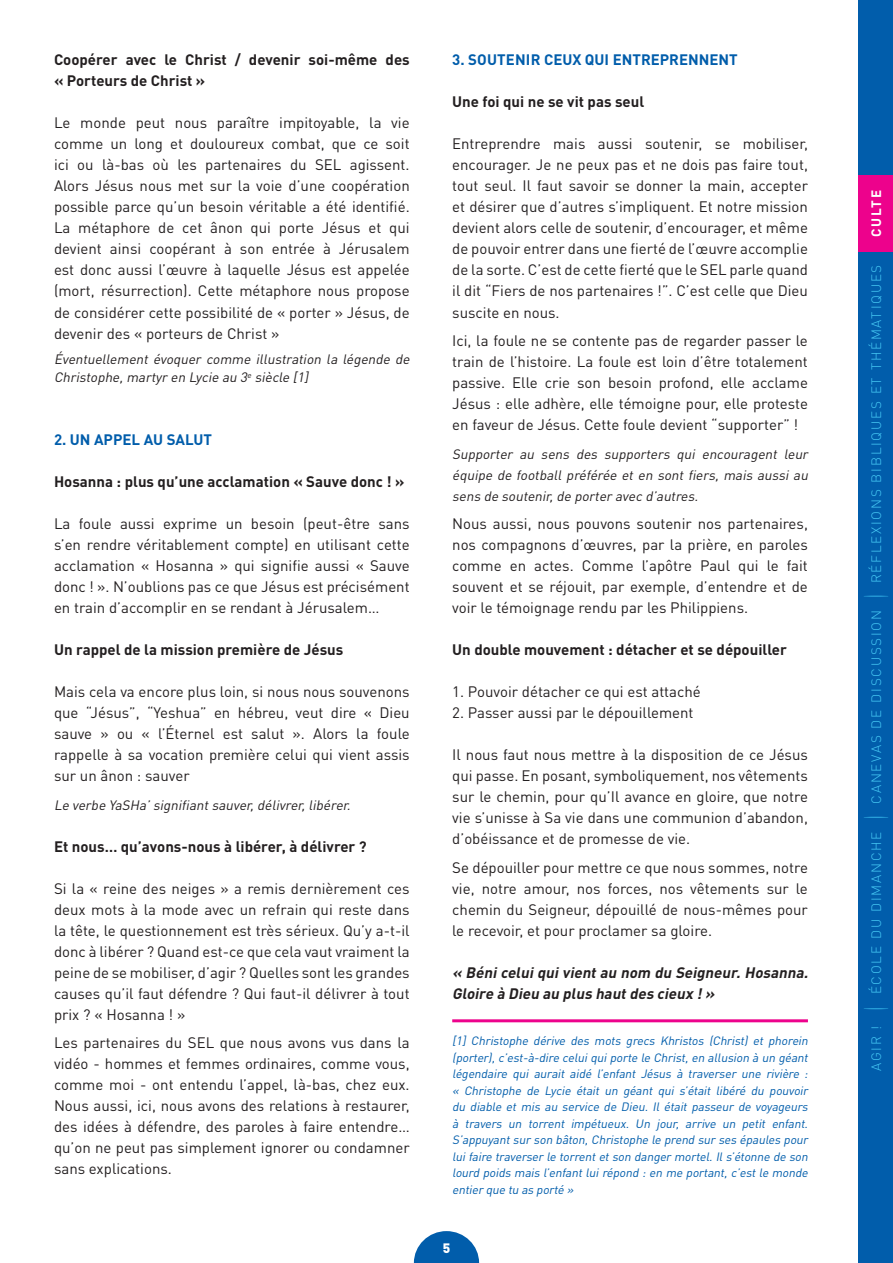
<style>
.page{position:relative;width:893px;height:1263px;background:#fff}
.page>*{position:absolute;margin:0;border:0;box-sizing:border-box;transform-origin:0 0}
.t1{font:15px/21px "DIN Pro";color:#231f20;text-align:justify}
.t2{font:700 15px/21px "DIN Pro";color:#231f20}
.t3{font:italic 700 15px/21px "DIN Pro";color:#231f20}
.t4{font:700 15px "DIN Pro";color:#015dab}
.t5{font:italic 13.5px/21px "DIN Pro";color:#231f20}
.t6{font:300 13.5px "DIN Pro";letter-spacing:.13em;color:#45c8f4}
.t7{font:700 13.5px "DIN Pro";letter-spacing:.13em;color:#fff}
.t8{font:900 13.5px "DIN Pro";color:#fff}
.t9{font:italic 12px/16.5px "DIN Pro";color:#015dab;text-align:justify}
</style>
<div class="page">
<div style="left:859px;top:0;width:34px;height:1263px;background:#015dab"></div>
<div style="left:859px;top:175px;width:34px;height:77px;background:#ed028c"></div>
<svg style="left:864px;top:1008px;width:24px;height:1px"></svg>
<svg style="left:864px;top:817px;width:24px;height:1px"></svg>
<hr style="left:863px;top:595px;width:25px;height:2px;background:#2aa2db;border-radius:50%">
<svg style="left:414px;top:1231px;width:65px;height:32px"></svg>
<hr style="left:452px;top:1019px;width:356px;height:3px;background:#ed028c">
<p class="t2" style="left:54px;top:49px;width:357px">Coopérer avec le Christ / devenir soi-même des « Porteurs de Christ »</p>
<p class="t1" style="left:54px;top:112px;width:357px">Le monde peut nous paraître impitoyable, la vie comme un long et douloureux combat, que ce soit ici ou là-bas où les partenaires du SEL agissent.<br>Alors Jésus nous met sur la voie d’une coopération possible parce qu’un besoin véritable a été identifié.<br>La métaphore de cet ânon qui porte Jésus et qui devient ainsi coopérant à son entrée à Jérusalem est donc aussi l’œuvre à laquelle Jésus est appelée (mort, résurrection). Cette métaphore nous propose de considérer cette possibilité de « porter » Jésus, de devenir des « porteurs de Christ »</p>
<p class="t5" style="left:54px;top:350px;width:360px;line-height:18px">Éventuellement évoquer comme illustration la légende de<br>Christophe,martyr en Lycie au 3<sup>e</sup> siècle [1]</p>
<p class="t4" style="left:54px;top:429px;width:159px">2. UN APPEL AU SALUT</p>
<p class="t2" style="left:54px;top:470px;width:352px">Hosanna : plus qu’une acclamation « Sauve donc ! »</p>
<p class="t1" style="left:54px;top:512px;width:357px">La foule aussi exprime un besoin (peut-être sans s’en rendre véritablement compte) en utilisant cette acclamation « Hosanna » qui signifie aussi « Sauve donc ! ». N’oublions pas ce que Jésus est précisément en train d’accomplir en se rendant à Jérusalem…</p>
<p class="t2" style="left:54px;top:638px;width:291px">Un rappel de la mission première de Jésus</p>
<p class="t1" style="left:54px;top:680px;width:357px">Mais cela va encore plus loin, si nous nous souvenons que “Jésus”, “Yeshua” en hébreu, veut dire « Dieu sauve » ou « l’Éternel est salut ». Alors la foule rappelle à sa vocation première celui qui vient assis sur un ânon : sauver</p>
<p class="t5" style="left:54px;top:794px;width:301px">Le verbe YaSHa’signifiantsauver,délivrer,libérer.</p>
<p class="t2" style="left:54px;top:835px;width:314px">Et nous… qu’avons-nous à libérer, à délivrer ?</p>
<p class="t1" style="left:54px;top:877px;width:357px">Si la « reine des neiges » a remis dernièrement ces deux mots à la mode avec un refrain qui reste dans la tête, le questionnement est très sérieux. Qu’y a-t-il donc à libérer ? Quand est-ce que cela vaut vraiment la peine de se mobiliser, d’agir ? Quelles sont les grandes causes qu’il faut défendre ? Qui faut-il délivrer à tout prix ? « Hosanna ! »</p>
<p class="t1" style="left:54px;top:1031px;width:357px">Les partenaires du SEL que nous avons vus dans la vidéo - hommes et femmes ordinaires, comme vous, comme moi - ont entendu l’appel, là-bas, chez eux.<br>Nous aussi, ici, nous avons des relations à restaurer, des idées à défendre, des paroles à faire entendre… qu’on ne peut pas simplement ignorer ou condamner sans explications.</p>
<p class="t4" style="left:452px;top:50px;width:286px">3. Souten ir CEUX QUI ENTREPRENNENT</p>
<p class="t2" style="left:452px;top:91px;width:193px">Une foi qui ne se vit pas seul</p>
<p class="t1" style="left:452px;top:133px;width:357px">Entreprendre mais aussi soutenir, se mobiliser, encourager. Je ne peux pas et ne dois pas faire tout, tout seul. Il faut savoir se donner la main, accepter et désirer que d’autres s’impliquent. Et notre mission devient alors celle de soutenir, d’encourager, et même de pouvoir entrer dans une fierté de l’œuvre accomplie de la sorte. C’est de cette fierté que le SEL parle quand il dit “Fiers de nos partenaires !”. C’est celle que Dieu suscite en nous.</p>
<p class="t1" style="left:452px;top:329px;width:357px">Ici, la foule ne se contente pas de regarder passer le train de l’histoire. La foule est loin d’être totalement passive. Elle crie son besoin profond, elle acclame Jésus : elle adhère, elle témoigne pour, elle proteste en faveur de Jésus. Cette foule devient “supporter” !</p>
<p class="t5" style="left:452px;top:443px;width:360px;text-align:justify">Supporter au sens des supporters qui encouragent leur équipe de football préférée et en sont fiers, mais aussi au sens de soutenir,de porter avec d’autres.</p>
<p class="t1" style="left:452px;top:512px;width:357px">Nous aussi, nous pouvons soutenir nos partenaires, nos compagnons d’œuvres, par la prière, en paroles comme en actes. Comme l’apôtre Paul qui le fait souvent et se réjouit, par exemple, d’entendre et de voir le témoignage rendu par les Philippiens.</p>
<p class="t2" style="left:452px;top:638px;width:336px">Un double mouvement : détacher et se dépouiller</p>
<p class="t1" style="left:452px;top:680px;width:250px">1. Pouvoir détacher ce qui est attaché</p>
<p class="t1" style="left:452px;top:701px;width:243px">2. Passer aussi par le dépouillement</p>
<p class="t1" style="left:452px;top:743px;width:357px">Il nous faut nous mettre à la disposition de ce Jésus qui passe. En posant, symboliquement, nos vêtements sur le chemin, pour qu’Il avance en gloire, que notre vie s’unisse à Sa vie dans une communion d’abandon, d’obéissance et de promesse de vie.</p>
<p class="t1" style="left:452px;top:856px;width:357px">Se dépouiller pour mettre ce que nous sommes, notre vie, notre amour, nos forces, nos vêtements sur le chemin du Seigneur, dépouillé de nous-mêmes pour le recevoir, et pour proclamer sa gloire.</p>
<p class="t3" style="left:452px;top:961px;width:361px">« Béniceluiquivientau nom du Seigneur.Hosanna.<br>Gloire à Dieu au plus hautdes cieux !»</p>
<p class="t9" style="left:452px;top:1032px;width:360px">[1] Christophe dérive des mots grecs Khristos (Christ) et phorein (porter),c’est-à-dire celuiquiporte le Christ,en allusion à un géant légendaire qui aurait aidé l’enfant Jésus à traverser une rivière : « Christophe de Lycie était un géant qui s’était libéré du pouvoir du diable et mis au service de Dieu. Il était passeur de voyageurs à travers un torrent impétueux. Un jour, arrive un petit enfant.<br>S’appuyantsurson bâton,Christophe le prend surses épaules pour luifaire traverserle torrentetson dangermortel.Ils’étonne de son lourd poids mais l’enfant lui répond : en me portant, c’est le monde entierque tu as porté »</p>
<p class="t8" style="left:443px;top:1239px;width:9px">5</p>
<p class="t7" style="left:867px;top:237px;width:48px;rotate:-90deg">Culte</p>
<p class="t6" style="left:867px;top:583px;width:320px;rotate:-90deg">Réflexions bibliques et thématiques</p>
<p class="t6" style="left:867px;top:803px;width:195px;rotate:-90deg">Canevas de discussion</p>
<p class="t6" style="left:867px;top:994px;width:164px;rotate:-90deg">École du dimanche</p>
<p class="t6" style="left:867px;top:1071px;width:47px;rotate:-90deg">agir !</p>
</div>
